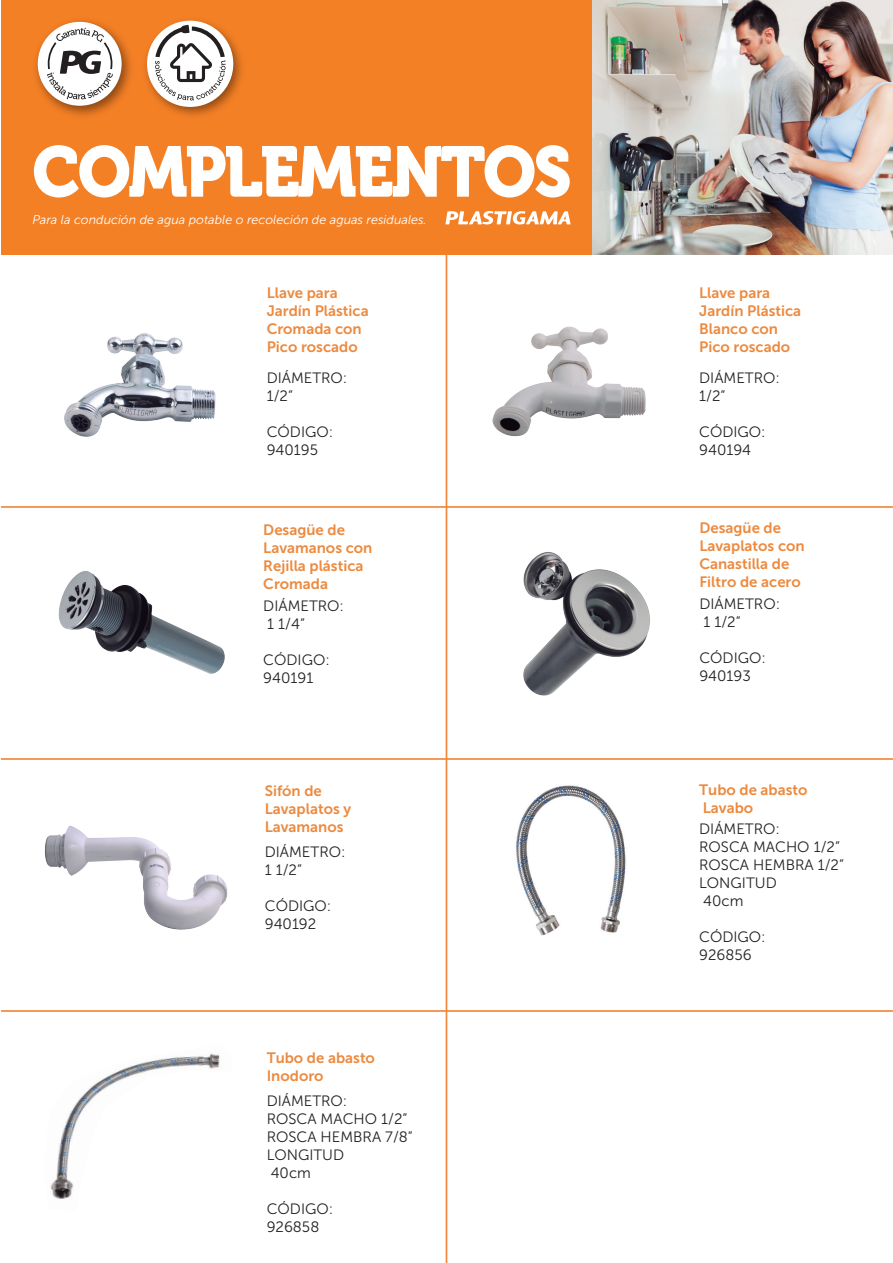
<style>
.page{position:relative;width:893px;height:1263px;background:#fff}
.page>*{position:absolute;margin:0;border:0;box-sizing:border-box;transform-origin:0 0}
.t1{font:70.95px "Museo 900";letter-spacing:-.04em;color:#fff;scale:.94 1}
.t2{font:15px/18px "Museo Sans 300";color:#231f20}
.t3{font:15px/18px "Museo Sans 700";color:#ec8a3f}
.t4{font:italic 12.6px "Museo Sans 300";color:#fff}
</style>
<div class="page">
<div style="left:1px;top:0;width:892px;height:255px;background:#f48026"></div>
<img style="left:592px;top:0;width:301px;height:255px">
<img style="left:35px;top:20px;width:207px;height:96px">
<div style="left:147px;top:21px;width:86px;height:86px;background:#fff;border-radius:50%"></div>
<svg style="left:155px;top:25px;width:71px;height:76px"></svg>
<div style="left:38px;top:22px;width:84px;height:84px;background:#fff;border-radius:50%"></div>
<svg style="left:47px;top:28px;width:66px;height:71px"></svg>
<svg style="left:445px;top:211px;width:126px;height:13px"></svg>
<hr style="left:446px;top:255px;width:1px;height:1008px;background:#f0893b">
<img style="left:447px;top:293px;width:199px;height:160px">
<img style="left:64px;top:333px;width:152px;height:104px">
<img style="left:45px;top:825px;width:183px;height:105px">
<img style="left:445px;top:534px;width:205px;height:186px">
<img style="left:58px;top:571px;width:167px;height:103px">
<img style="left:50px;top:1053px;width:170px;height:146px">
<img style="left:516px;top:785px;width:110px;height:151px">
<hr style="left:1px;top:506px;width:892px;height:2px;background:#f0893b">
<hr style="left:1px;top:758px;width:892px;height:2px;background:#f0893b">
<hr style="left:1px;top:1010px;width:892px;height:2px;background:#f0893b">
<h1 class="t1" style="left:32px;top:132px;width:575px">COMPLEMENTOS</h1>
<p class="t4" style="left:32px;top:212px;width:396px">Para la condución de agua potable o recoleción de aguas residuales.</p>
<p class="t3" style="left:267px;top:284px;width:104px">Llave para<br>Jardín Plástica<br>Cromada con<br>Pico roscado</p>
<p class="t2" style="left:267px;top:369px;width:82px">DIÁMETRO:<br>1/2”</p>
<p class="t2" style="left:267px;top:423px;width:68px">CÓDIGO:<br>940195</p>
<p class="t3" style="left:699px;top:284px;width:104px">Llave para<br>Jardín Plástica<br>Blanco con<br>Pico roscado</p>
<p class="t2" style="left:699px;top:369px;width:82px">DIÁMETRO:<br>1/2”</p>
<p class="t2" style="left:699px;top:423px;width:68px">CÓDIGO:<br>940194</p>
<p class="t3" style="left:263px;top:520px;width:111px">Desagüe de<br>Lavamanos con<br>Rejilla plástica<br>Cromada</p>
<p class="t3" style="left:699px;top:519px;width:107px">Desagüe de<br>Lavaplatos con<br>Canastilla de<br>Filtro de acero</p>
<p class="t2" style="left:263px;top:597px;width:82px">DIÁMETRO:<br>1 1/4”</p>
<p class="t2" style="left:263px;top:650px;width:68px">CÓDIGO:<br>940191</p>
<p class="t3" style="left:265px;top:782px;width:88px">Sifón de<br>Lavaplatos y<br>Lavamanos</p>
<p class="t2" style="left:265px;top:843px;width:82px">DIÁMETRO:<br>1 1/2”</p>
<p class="t2" style="left:265px;top:897px;width:68px">CÓDIGO:<br>940192</p>
<p class="t3" style="left:267px;top:1049px;width:110px">Tubo de abasto<br>Inodoro</p>
<p class="t2" style="left:267px;top:1092px;width:148px">DIÁMETRO:<br>ROSCA MACHO 1/2”<br>ROSCA HEMBRA 7/8”<br>LONGITUD<br>40cm</p>
<p class="t2" style="left:267px;top:1200px;width:68px">CÓDIGO:<br>926858</p>
<p class="t2" style="left:699px;top:595px;width:82px">DIÁMETRO:<br>1 1/2”</p>
<p class="t2" style="left:699px;top:649px;width:68px">CÓDIGO:<br>940193</p>
<p class="t3" style="left:699px;top:781px;width:110px">Tubo de abasto<br>Lavabo</p>
<p class="t2" style="left:699px;top:820px;width:146px">DIÁMETRO:<br>ROSCA MACHO 1/2”<br>ROSCA HEMBRA 1/2”<br>LONGITUD<br>40cm</p>
<p class="t2" style="left:699px;top:928px;width:68px">CÓDIGO:<br>926856</p>
</div>
